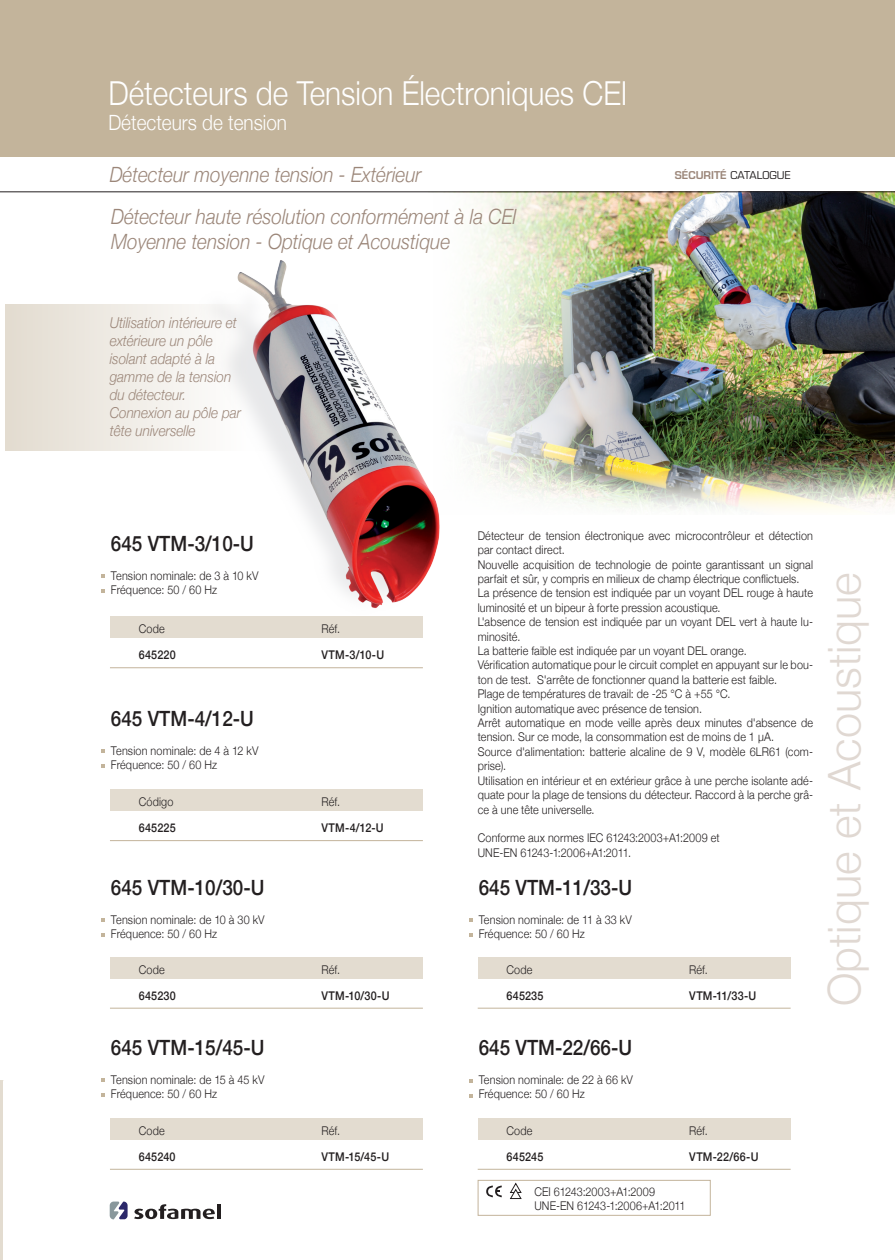
<style>
.page{position:relative;width:895px;height:1260px;background:#fff}
.page>*{position:absolute;margin:0;border:0;box-sizing:border-box;transform-origin:0 0}
.t1{font:300 45px "Helvetica Neue";color:#e0d8d2}
.t2{font:300 33px "Helvetica Neue";color:#fff;scale:.9 1}
.t3{font:italic 300 21px/25.2px "Helvetica Neue";color:#9b8679;scale:.9 1}
.t4{font:500 21px "Helvetica Neue";color:#231f20;scale:.9 1}
.t5{font:300 21px "Helvetica Neue";color:#fff;scale:.9 1}
.t6{font:italic 300 15px/18px "Helvetica Neue";color:#9b8679;scale:.9 1}
.t7{font:300 12px/14.4px "Helvetica Neue";letter-spacing:.015em;color:#231f20;scale:.9 1}
.t8{font:500 12px "Helvetica Neue";letter-spacing:.02em;color:#231f20;scale:.9 1}
.t9{font:10.5px "Eurostile";color:#231f20}
.s1{font-weight:600;color:#9b8679}
</style>
<div class="page">
<img style="left:671px;top:192px;width:223px;height:254px">
<img style="left:413px;top:192px;width:258px;height:254px">
<hr style="left:0;top:1080px;width:3px;height:179px;background:#e3dcd0">
<div style="left:0;top:0;width:894px;height:157px;background:#c3b49b"></div>
<hr style="left:0;top:191px;width:894px;height:1px;background:#231f20">
<img style="left:477px;top:446px;width:417px;height:64px">
<svg style="left:134px;top:1204px;width:81px;height:14px"></svg>
<hr style="left:217px;top:1203px;width:4px;height:15px;background:#231f20">
<svg style="left:110px;top:1201px;width:17px;height:18px"></svg>
<svg style="left:5px;top:304px;width:192px;height:147px;background:#ede9e1"></svg>
<div style="left:110px;top:616px;width:313px;height:21px;background:#e3dcd0"></div>
<hr style="left:110px;top:667px;width:313px;height:1px;background:#c3b49b">
<svg style="left:101px;top:574px;width:4px;height:3px"></svg>
<svg style="left:101px;top:589px;width:4px;height:3px"></svg>
<div style="left:110px;top:956px;width:313px;height:22px;background:#e3dcd0"></div>
<hr style="left:110px;top:1007px;width:313px;height:1px;background:#c3b49b">
<svg style="left:101px;top:918px;width:4px;height:3px"></svg>
<svg style="left:101px;top:933px;width:4px;height:3px"></svg>
<div style="left:110px;top:1117px;width:313px;height:22px;background:#e3dcd0"></div>
<hr style="left:110px;top:1168px;width:313px;height:1px;background:#c3b49b">
<svg style="left:101px;top:1078px;width:4px;height:3px"></svg>
<svg style="left:101px;top:1093px;width:4px;height:3px"></svg>
<div style="left:110px;top:789px;width:313px;height:21px;background:#e3dcd0"></div>
<hr style="left:110px;top:840px;width:313px;height:1px;background:#c3b49b">
<svg style="left:101px;top:749px;width:4px;height:3px"></svg>
<svg style="left:101px;top:764px;width:4px;height:3px"></svg>
<div style="left:477px;top:956px;width:313px;height:22px;background:#e3dcd0"></div>
<hr style="left:477px;top:1007px;width:313px;height:1px;background:#c3b49b">
<svg style="left:469px;top:933px;width:3px;height:4px"></svg>
<div style="left:477px;top:1117px;width:313px;height:22px;background:#e3dcd0"></div>
<hr style="left:477px;top:1168px;width:313px;height:1px;background:#c3b49b">
<svg style="left:469px;top:1094px;width:3px;height:4px"></svg>
<svg style="left:509px;top:1182px;width:12px;height:16px"></svg>
<svg style="left:486px;top:1185px;width:15px;height:11px"></svg>
<div style="left:477px;top:1179px;width:233px;height:36px;border:1px solid #c3b49b"></div>
<img style="left:197px;top:245px;width:280px;height:363px">
<h2 class="t2" style="left:108px;top:66px;width:578px">Détecteurs de Tension Électroniques CEI</h2>
<h3 class="t5" style="left:108px;top:105px;width:200px">Détecteurs de tension</h3>
<h3 class="t3" style="left:110px;top:161px;width:348px">Détecteur moyenne tension - Extérieur</h3>
<h3 class="t3" style="left:111px;top:202px;width:452px">Détecteur haute résolution conformément à la CEI<br>Moyenne tension - Optique et Acoustique</h3>
<p class="t6" style="left:110px;top:313px;width:147px">Utilisation intérieure et extérieure un pôle isolant adapté à la gamme de la tension du détecteur.<br>Connexion au pôle par tête universelle</p>
<p class="t9" style="left:674px;top:169px;width:117px"><span class="s1">SÉCURITÉ</span> CATALOGUE</p>
<h3 class="t4" style="left:111px;top:526px;width:160px">645 VTM-3/10-U</h3>
<p class="t7" style="left:111px;top:567px;width:165px">Tension nominale: de 3 à 10 kV<br>Fréquence: 50 / 60 Hz</p>
<p class="t7" style="left:139px;top:620px;width:30px">Code</p>
<p class="t8" style="left:139px;top:645px;width:43px">645220</p>
<p class="t8" style="left:321px;top:645px;width:71px">VTM-3/10-U</p>
<p class="t7" style="left:321px;top:620px;width:22px">Réf.</p>
<h3 class="t4" style="left:111px;top:701px;width:160px">645 VTM-4/12-U</h3>
<p class="t7" style="left:111px;top:742px;width:165px">Tension nominale: de 4 à 12 kV<br>Fréquence: 50 / 60 Hz</p>
<p class="t7" style="left:139px;top:793px;width:40px">Código</p>
<p class="t8" style="left:139px;top:818px;width:42px">645225</p>
<p class="t8" style="left:321px;top:818px;width:71px">VTM-4/12-U</p>
<p class="t7" style="left:321px;top:793px;width:22px">Réf.</p>
<h3 class="t4" style="left:111px;top:870px;width:172px">645 VTM-10/30-U</h3>
<p class="t7" style="left:111px;top:911px;width:172px">Tension nominale: de 10 à 30 kV<br>Fréquence: 50 / 60 Hz</p>
<p class="t7" style="left:139px;top:960px;width:30px">Code</p>
<p class="t8" style="left:139px;top:985px;width:43px">645230</p>
<p class="t8" style="left:321px;top:985px;width:77px">VTM-10/30-U</p>
<p class="t7" style="left:321px;top:960px;width:22px">Réf.</p>
<h3 class="t4" style="left:111px;top:1030px;width:172px">645 VTM-15/45-U</h3>
<p class="t7" style="left:111px;top:1071px;width:172px">Tension nominale: de 15 à 45 kV<br>Fréquence: 50 / 60 Hz</p>
<p class="t7" style="left:139px;top:1121px;width:30px">Code</p>
<p class="t8" style="left:139px;top:1146px;width:42px">645240</p>
<p class="t8" style="left:321px;top:1146px;width:77px">VTM-15/45-U</p>
<p class="t7" style="left:321px;top:1121px;width:22px">Réf.</p>
<p class="t7" style="left:477px;top:527px;width:374px">Détecteur de tension électronique avec microcontrôleur et détection par contact direct.<br>Nouvelle acquisition de technologie de pointe garantissant un signal parfait et sûr, y compris en milieux de champ électrique conflictuels.<br>La présence de tension est indiquée par un voyant DEL rouge à haute luminosité et un bipeur à forte pression acoustique.<br>L'absence de tension est indiquée par un voyant DEL vert à haute lu&shy;minosité.<br>La batterie faible est indiquée par un voyant DEL orange.<br>Vérification automatique pour le circuit complet en appuyant sur le bou&shy;ton de test. S'arrête de fonctionner quand la batterie est faible.<br>Plage de températures de travail: de -25 °C à +55 °C.<br>Ignition automatique avec présence de tension.<br>Arrêt automatique en mode veille après deux minutes d'absence de tension. Sur ce mode, la consommation est de moins de 1 µA.<br>Source d'alimentation: batterie alcaline de 9 V, modèle 6LR61 (com&shy;prise).<br>Utilisation en intérieur et en extérieur grâce à une perche isolante adé&shy;quate pour la plage de tensions du détecteur. Raccord à la perche grâ&shy;ce à une tête universelle.</p>
<p class="t7" style="left:477px;top:829px;width:270px">Conforme aux normes IEC 61243:2003+A1:2009 et<br>UNE-EN 61243-1:2006+A1:2011.</p>
<h3 class="t4" style="left:478px;top:870px;width:172px">645 VTM-11/33-U</h3>
<p class="t7" style="left:478px;top:911px;width:172px">Tension nominale: de 11 à 33 kV<br>Fréquence: 50 / 60 Hz</p>
<p class="t7" style="left:506px;top:960px;width:30px">Code</p>
<p class="t8" style="left:506px;top:985px;width:43px">645235</p>
<p class="t8" style="left:689px;top:985px;width:76px">VTM-11/33-U</p>
<p class="t7" style="left:689px;top:960px;width:22px">Réf.</p>
<h3 class="t4" style="left:478px;top:1030px;width:172px">645 VTM-22/66-U</h3>
<p class="t7" style="left:478px;top:1071px;width:173px">Tension nominale: de 22 à 66 kV<br>Fréquence: 50 / 60 Hz</p>
<p class="t7" style="left:506px;top:1121px;width:30px">Code</p>
<p class="t8" style="left:506px;top:1146px;width:42px">645245</p>
<p class="t8" style="left:689px;top:1146px;width:78px">VTM-22/66-U</p>
<p class="t7" style="left:689px;top:1121px;width:22px">Réf.</p>
<p class="t7" style="left:534px;top:1182px;width:169px">CEI 61243:2003+A1:2009<br>UNE-EN 61243-1:2006+A1:2011</p>
<h1 class="t1" style="left:808px;top:1005px;width:435px;rotate:-90deg">Optique et Acoustique</h1>
</div>
